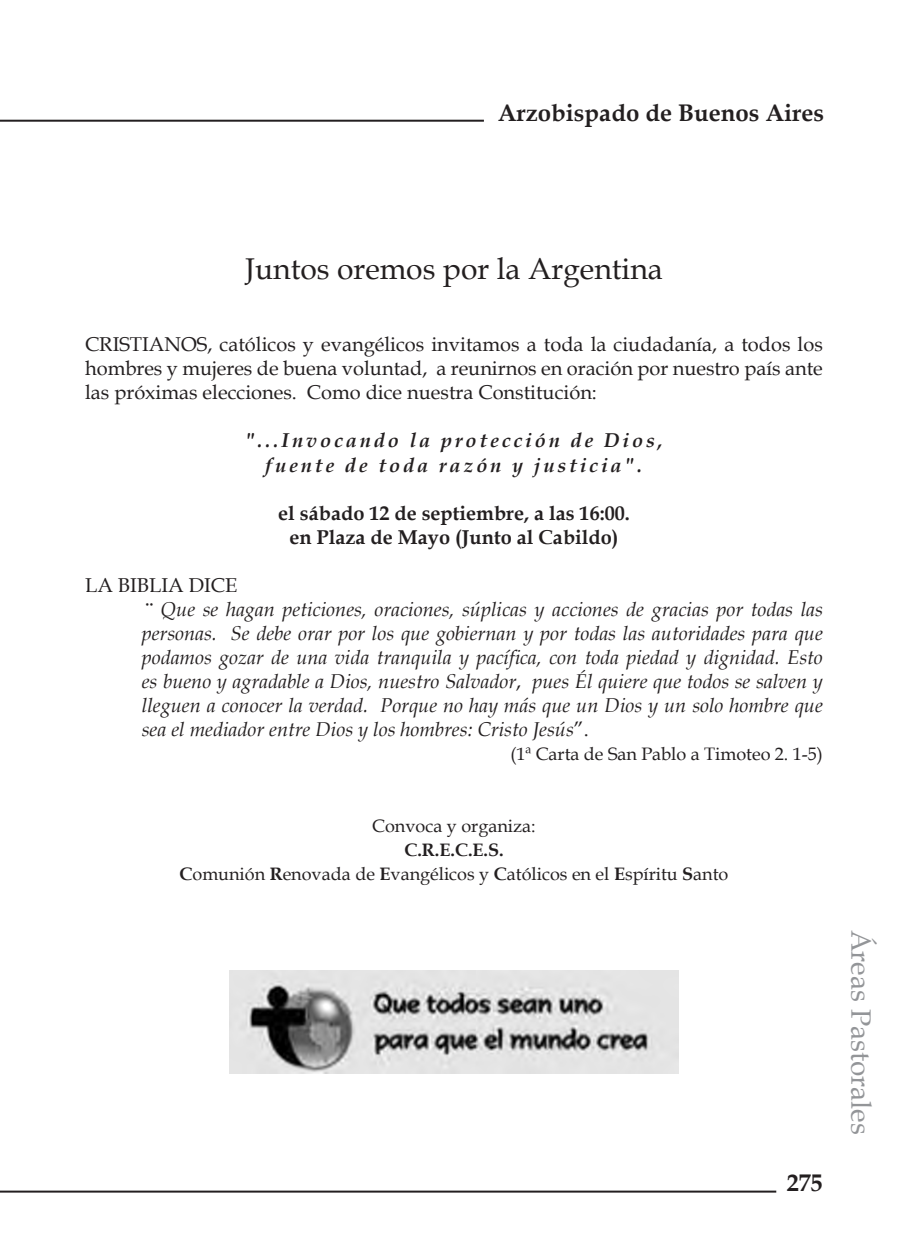
<style>
.page{position:relative;width:908px;height:1248px;background:#fff}
.page>*{position:absolute;margin:0;border:0;box-sizing:border-box;transform-origin:0 0}
.Titulos_Boletin{font:30px "Book Antiqua";color:#231f20}
.t1{font:28px "Book Antiqua";color:#939598}
.t2{font:700 24px "Book Antiqua";color:#231f20}
.t3{font:italic 20px/24px "Book Antiqua";color:#231f20;text-align:justify}
.t4{font:20px/24px "Book Antiqua";color:#231f20;text-align:justify}
.t5{font:700 20px "Book Antiqua";color:#231f20}
.t6{font:italic 700 20px "Book Antiqua";letter-spacing:.14em;color:#231f20}
.t7{font:18px "Book Antiqua";color:#231f20}
.t8{font:700 18px "Book Antiqua";color:#231f20}
.s1{font-weight:700;font-style:normal}
.s2{font-style:normal}
.s3{font-weight:700}
</style>
<div class="page">
<hr style="left:0;top:120px;width:483px;height:2px;background:#231f20">
<hr style="left:0;top:1190px;width:776px;height:2px;background:#231f20">
<img style="left:230px;top:970px;width:447px;height:103px">
<p class="t2" style="left:497px;top:96px;width:327px">Arzobispado de Buenos Aires</p>
<p class="Titulos_Boletin" style="left:245px;top:248px;width:419px">Juntos oremos por la Argentina</p>
<p class="t4" style="left:85px;top:332px;width:739px">CRISTIANOS, católicos y evangélicos invitamos a toda la ciudadanía, a todos los hombres y mujeres de buena voluntad, a reunirnos en oración por nuestro país ante las próximas elecciones. Como dice nuestra Constitución:</p>
<p class="t6" style="left:245px;top:427px;width:419px">"...Invocando la protección de Dios,</p>
<p class="t6" style="left:265px;top:451px;width:378px">fuente de toda razón y justicia".</p>
<p class="t5" style="left:278px;top:499px;width:353px">el sábado 12 de septiembre, a las 16:00.</p>
<p class="t5" style="left:289px;top:523px;width:330px">en Plaza de Mayo (Junto al Cabildo)</p>
<p class="t4" style="left:85px;top:572px;width:154px">LA BIBLIA DICE</p>
<p class="t3" style="left:142px;top:596px;width:682px"><span class="s1">¨</span> Que se hagan peticiones, oraciones, súplicas y acciones de gracias por todas las personas. Se debe orar por los que gobiernan y por todas las autoridades para que podamos gozar de una vida tranquila y pacífica, con toda piedad y dignidad. Esto es bueno y agradable a Dios, nuestro Salvador<span class="s2">,</span> pues Él quiere que todos se salven y lleguen a conocer la verdad. Porque no hay más que un Dios y un solo hombre que sea el mediador entre Dios y los hombres: Cristo Jesús<span class="s2">”.</span></p>
<p class="t7" style="left:510px;top:741px;width:314px">(1ª Carta de San Pablo a Timoteo 2. 1-5)</p>
<p class="t7" style="left:372px;top:813px;width:165px">Convoca y organiza:</p>
<p class="t8" style="left:404px;top:837px;width:100px">C.R.E.C.E.S.</p>
<p class="t7" style="left:179px;top:861px;width:550px"><span class="s3">C</span>omunión <span class="s3">R</span>enovada de <span class="s3">E</span>vangélicos y <span class="s3">C</span>atólicos en el <span class="s3">E</span>spíritu <span class="s3">S</span>anto</p>
<p class="t2" style="left:786px;top:1166px;width:37px">275</p>
<h2 class="t1" style="left:879px;top:929px;width:206px;rotate:90deg">Áreas Pastorales</h2>
</div>
